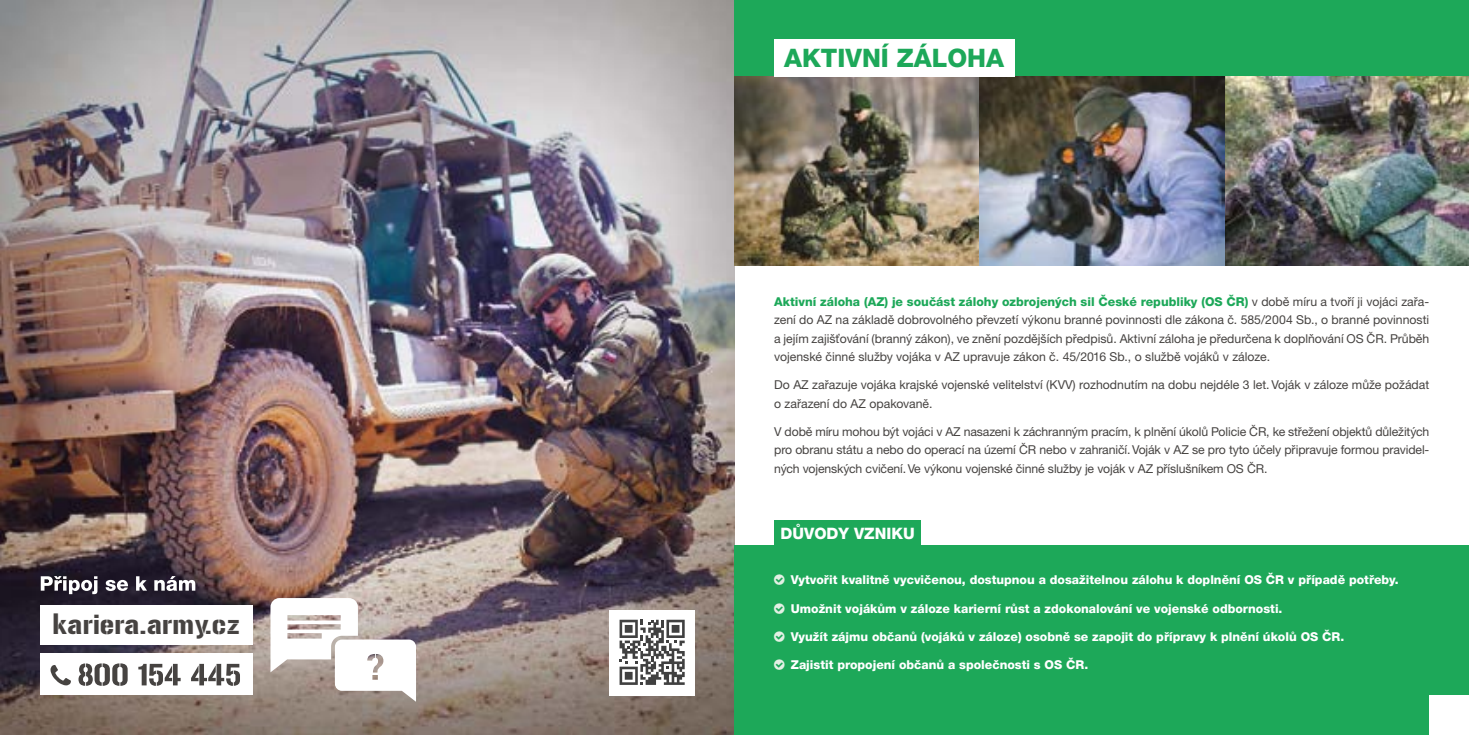
<style>
.page{position:relative;width:1469px;height:735px;background:#fff}
.page>*{position:absolute;margin:0;border:0;box-sizing:border-box;transform-origin:0 0}
.t1{font:29.05px "Gunplay";color:#464341}
.t2{font:800 25.55px "Helvetica Neue CE";color:#1da859}
.t3{font:800 15.75px "Helvetica Neue CE";color:#fff}
.t4{font:12.25px/18.4px "Helvetica Neue CE";color:#464341;text-align:justify}
.t5{font:800 12.25px "Helvetica Neue CE";color:#fff}
.s1{font-weight:800;color:#1da859}
</style>
<div class="page">
<img style="left:0;top:0;width:734px;height:734px">
<div style="left:734px;top:0;width:734px;height:81px;background:#1da859"></div>
<img style="left:734px;top:77px;width:734px;height:188px">
<div style="left:734px;top:544px;width:734px;height:190px;background:#1da859"></div>
<div style="left:774px;top:40px;width:240px;height:37px;background:#fff"></div>
<svg style="left:270px;top:597px;width:146px;height:104px"></svg>
<svg style="left:41px;top:575px;width:56px;height:19px"></svg>
<svg style="left:106px;top:579px;width:22px;height:11px"></svg>
<svg style="left:136px;top:576px;width:11px;height:14px"></svg>
<svg style="left:154px;top:575px;width:41px;height:15px"></svg>
<div style="left:40px;top:653px;width:212px;height:41px;background:#fff"></div>
<svg style="left:50px;top:665px;width:21px;height:20px"></svg>
<svg style="left:78px;top:663px;width:50px;height:22px"></svg>
<svg style="left:138px;top:663px;width:43px;height:22px"></svg>
<svg style="left:191px;top:663px;width:49px;height:22px"></svg>
<div style="left:40px;top:605px;width:212px;height:39px;background:#fff"></div>
<div style="left:774px;top:520px;width:147px;height:24px;background:#1da859"></div>
<div style="left:1429px;top:694px;width:39px;height:40px;background:#fff"></div>
<div style="left:609px;top:609px;width:85px;height:85px;background:#fff"></div>
<svg style="left:619px;top:619px;width:65px;height:65px"></svg>
<h1 class="t1" style="left:52px;top:602px;width:189px">kariera.army.cz</h1>
<h2 class="t2" style="left:784px;top:43px;width:221px">AKTIVNÍ ZÁLOHA</h2>
<p class="t4" style="left:774px;top:292px;width:656px"><span class="s1">Aktivní záloha (AZ) je součást zálohy ozbrojených sil České republiky (OS ČR)</span> v době míru a tvoří ji vojáci zařa&shy;zení do AZ na základě dobrovolného převzetí výkonu branné povinnosti dle zákona č. 585/2004 Sb., o branné povinnosti a jejím zajišťování (branný zákon), ve znění pozdějších předpisů. Aktivní záloha je předurčena k doplňování OS ČR. Průběh vojenské činné služby vojáka v AZ upravuje zákon č. 45/2016 Sb., o službě vojáků v záloze.</p>
<p class="t4" style="left:774px;top:375px;width:656px">Do AZ zařazuje vojáka krajské vojenské velitelství (KVV) rozhodnutím na dobu nejdéle 3 let. Voják v záloze může požádat o zařazení do AZ opakovaně.</p>
<p class="t4" style="left:774px;top:422px;width:656px">V době míru mohou být vojáci v AZ nasazeni k záchranným pracím, k plnění úkolů Policie ČR, ke střežení objektů důležitých pro obranu státu a nebo do operací na území ČR nebo v zahraničí. Voják v AZ se pro tyto účely připravuje formou pravidel&shy;ných vojenských cvičení. Ve výkonu vojenské činné služby je voják v AZ příslušníkem OS ČR.</p>
<p class="t3" style="left:780px;top:523px;width:136px">DŮVODY VZNIKU</p>
<p class="t5" style="left:790px;top:572px;width:609px">Vytvořit kvalitně vycvičenou, dostupnou a dosažitelnou zálohu k doplnění OS ČR v případě potřeby.</p>
<p class="t5" style="left:790px;top:600px;width:493px">Umožnit vojákům v záloze karierní růst a zdokonalování ve vojenské odbornosti.</p>
<p class="t5" style="left:790px;top:628px;width:555px">Využít zájmu občanů (vojáků v záloze) osobně se zapojit do přípravy k plnění úkolů OS ČR.</p>
<p class="t5" style="left:790px;top:657px;width:299px">Zajistit propojení občanů a společnosti s OS ČR.</p>
</div>
